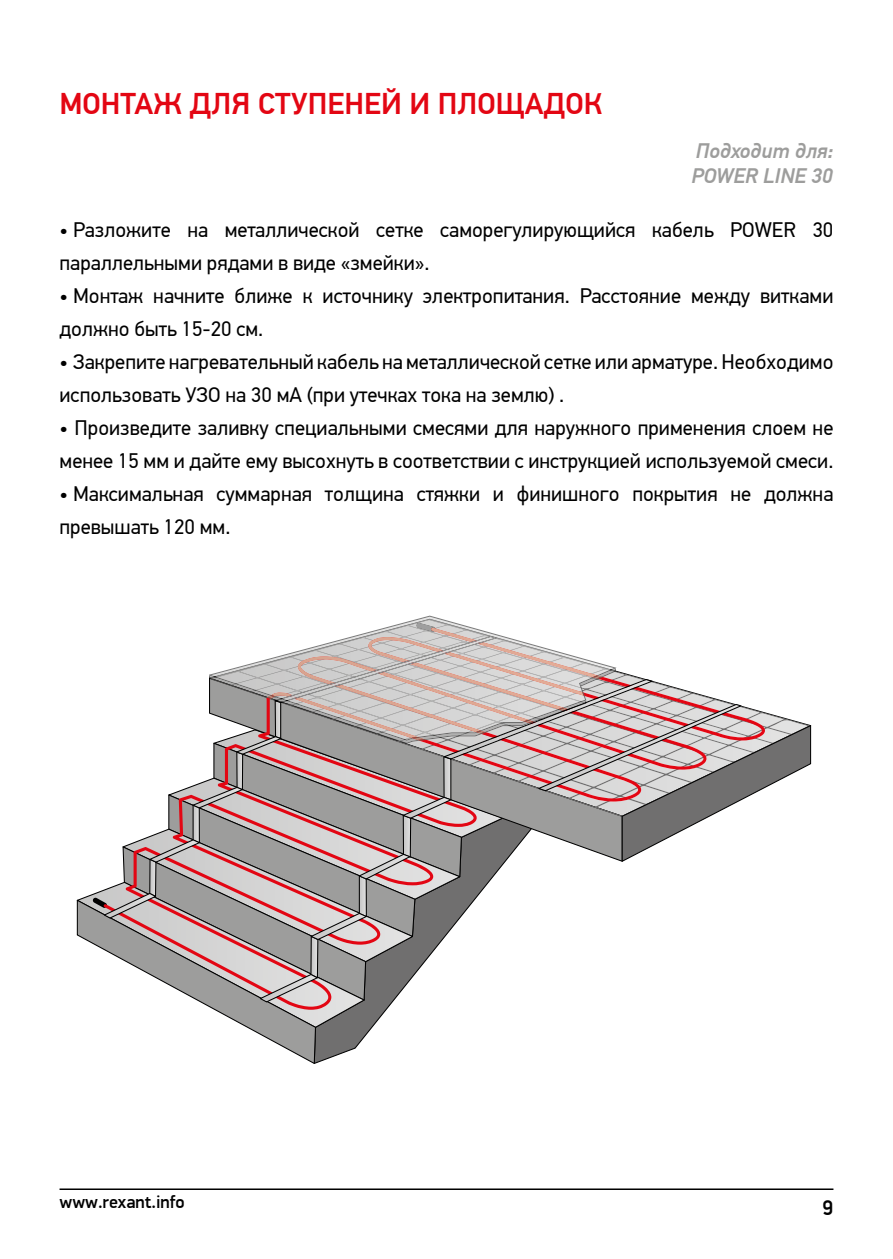
<style>
.page{position:relative;width:893px;height:1259px;background:#fff}
.page>*{position:absolute;margin:0;border:0;box-sizing:border-box;transform-origin:0 0}
.t1{font:500 30px "PF Din Text Pro";color:#e30613}
.t2{font:21px/33px "PF Din Text Pro";color:#000}
.t3{font:italic 500 21px/25.2px "PF Din Text Pro";color:#9d9d9c}
.t4{font:500 21px "PF Din Display Pro";color:#000}
.t5{font:500 18px "PF Din Display Pro";color:#000}
</style>
<div class="page">
<hr style="left:60px;top:1188px;width:773px;height:2px;background:#000">
<svg style="left:77px;top:615px;width:734px;height:449px"></svg>
<h1 class="t1" style="left:60px;top:86px;width:544px">МОНТАЖ ДЛЯ СТУПЕНЕЙ И ПЛОЩАДОК</h1>
<p class="t3" style="left:691px;top:138px;width:143px">Подходит для:<br>POWER LINE 30</p>
<p class="t2" style="left:60px;top:213px;width:775px">• Разложите на металлической сетке саморегулирующийся кабель POWER 30 параллельными рядами в виде «змейки».</p>
<p class="t2" style="left:60px;top:279px;width:775px">• Монтаж начните ближе к источнику электропитания. Расстояние между витками должно быть 15-20 см.</p>
<p class="t2" style="left:60px;top:345px;width:775px">• Закрепите нагревательный кабель на металлической сетке или арматуре. Необходимо использовать УЗО на 30 мА (при утечках тока на землю) .</p>
<p class="t2" style="left:60px;top:411px;width:775px">• Произведите заливку специальными смесями для наружного применения слоем не менее 15 мм и дайте ему высохнуть в соответствии с инструкцией используемой смеси.</p>
<p class="t2" style="left:60px;top:477px;width:775px">• Максимальная суммарная толщина стяжки и финишного покрытия не должна превышать 120 мм.</p>
<p class="t5" style="left:60px;top:1191px;width:127px">www.rexant.info</p>
<p class="t4" style="left:823px;top:1195px;width:12px">9</p>
</div>
